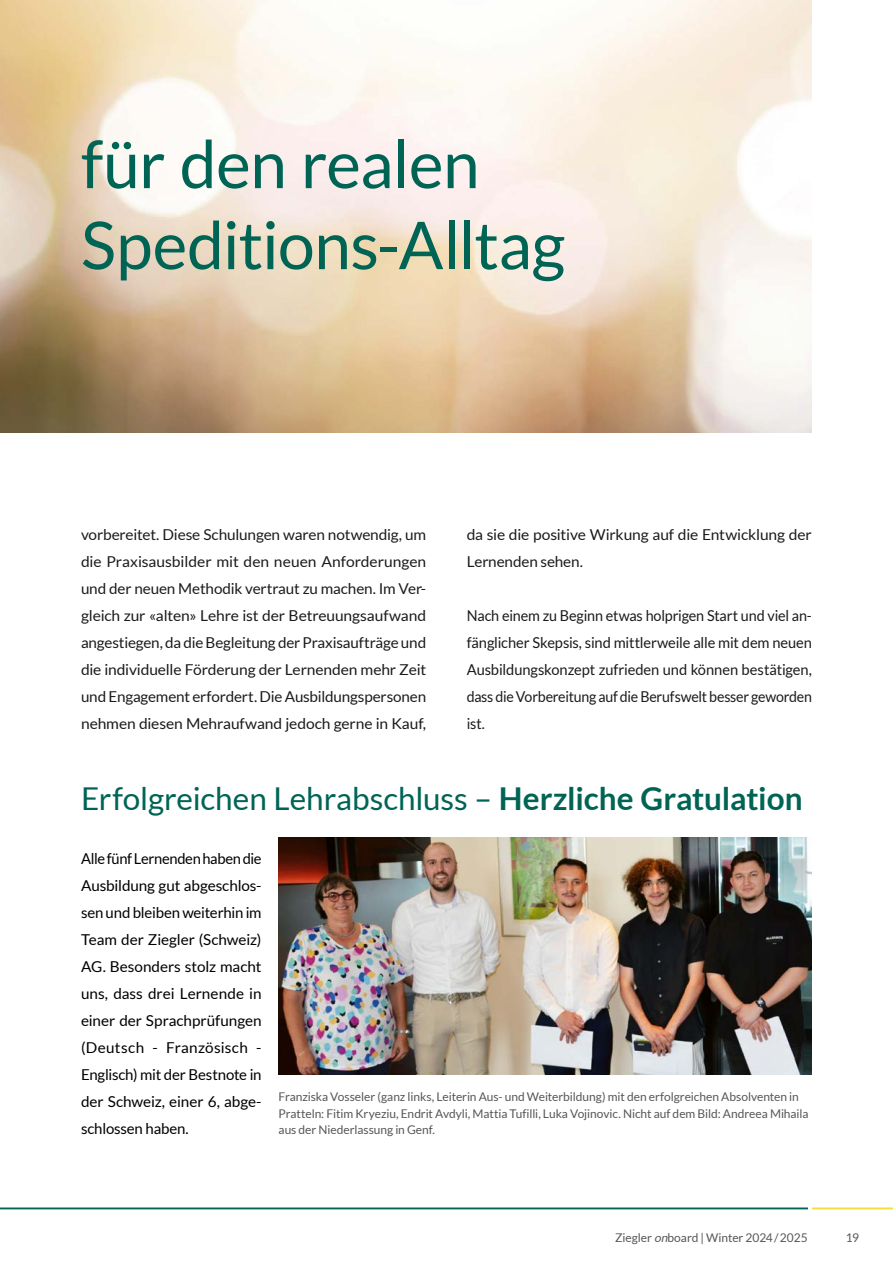
<style>
.page{position:relative;width:893px;height:1263px;background:#fff}
.page>*{position:absolute;margin:0;border:0;box-sizing:border-box;transform-origin:0 0}
.Superhead_32_pt{font:66px/81px "Lato";letter-spacing:-.01em;color:#006455}
.Head_21pt{font:31.5px "Lato";letter-spacing:-.005em;color:#006455}
.Lauf{font:15px/27px "Lato";letter-spacing:-.01em;color:#000;text-align:justify}
.Lauf-2{font:15px/27px "Lato";letter-spacing:-.01em;color:#000;text-align:justify;scale:.96 1}
.Lauf-3{font:15px/27px "Lato";letter-spacing:-.01em;color:#000;scale:1.04 1}
.BU{font:12px/16.5px "Lato";letter-spacing:-.005em;color:#555756}
.s1{font-weight:700}
.s2{font-style:italic}
</style>
<div class="page">
<img style="left:0;top:0;width:812px;height:432px">
<img style="left:279px;top:837px;width:533px;height:237px">
<hr style="left:0;top:1208px;width:808px;height:1px;background:#006455">
<hr style="left:812px;top:1208px;width:81px;height:1px;background:#f5de3c">
<p class="Superhead_32_pt" style="left:81px;top:123px;width:486px">für den realen<br>Speditions-Alltag</p>
<p class="Lauf" style="left:81px;top:521px;width:347px">vorbereitet. Diese Schulungen waren notwendig, um die Praxisausbilder mit den neuen Anforderungen und der neuen Methodik vertraut zu machen. Im Ver&shy;gleich zur «alten» Lehre ist der Betreuungsaufwand angestiegen, da die Begleitung der Praxisaufträge und die individuelle Förderung der Lernenden mehr Zeit und Engagement erfordert. Die Ausbildungspersonen nehmen diesen Mehraufwand jedoch gerne in Kauf,</p>
<p class="Lauf-3" style="left:467px;top:521px;width:333px">da sie die positive Wirkung auf die Entwicklung der<br>Lernenden sehen.</p>
<p class="Lauf-2" style="left:467px;top:602px;width:361px">Nach einem zu Beginn etwas holprigen Start und viel an&shy;fänglicher Skepsis, sind mittlerweile alle mit dem neuen Ausbildungskonzept zufrieden und können bestätigen, dass die Vorbereitung auf die Berufswelt besser geworden ist.</p>
<p class="Head_21pt" style="left:81px;top:781px;width:723px">Erfolgreichen Lehrabschluss – <span class="s1">Herzliche Gratulation</span></p>
<p class="Lauf" style="left:81px;top:845px;width:182px">Alle fünf Lernenden haben die Ausbildung gut abgeschlos&shy;sen und bleiben weiterhin im Team der Ziegler (Schweiz)<br>AG. Besonders stolz macht uns, dass drei Lernende in einer der Sprachprüfungen (Deutsch - Französisch - Englisch) mit der Bestnote in der Schweiz, einer 6, abge&shy;schlossen haben.</p>
<p class="BU" style="left:279px;top:1088px;width:531px">Franziska Vosseler (ganz links, Leiterin Aus- und Weiterbildung) mit den erfolgreichen Absolventen in<br>Pratteln: Fitim Kryeziu, Endrit Avdyli, Mattia Tufilli, Luka Vojinovic. Nicht auf dem Bild: Andreea Mihaila aus der Niederlassung in Genf.</p>
<p class="BU" style="left:615px;top:1229px;width:194px">Ziegler <span class="s2">on</span>board | Winter 2024/2025</p>
<p class="BU" style="left:846px;top:1229px;width:15px">19</p>
</div>
